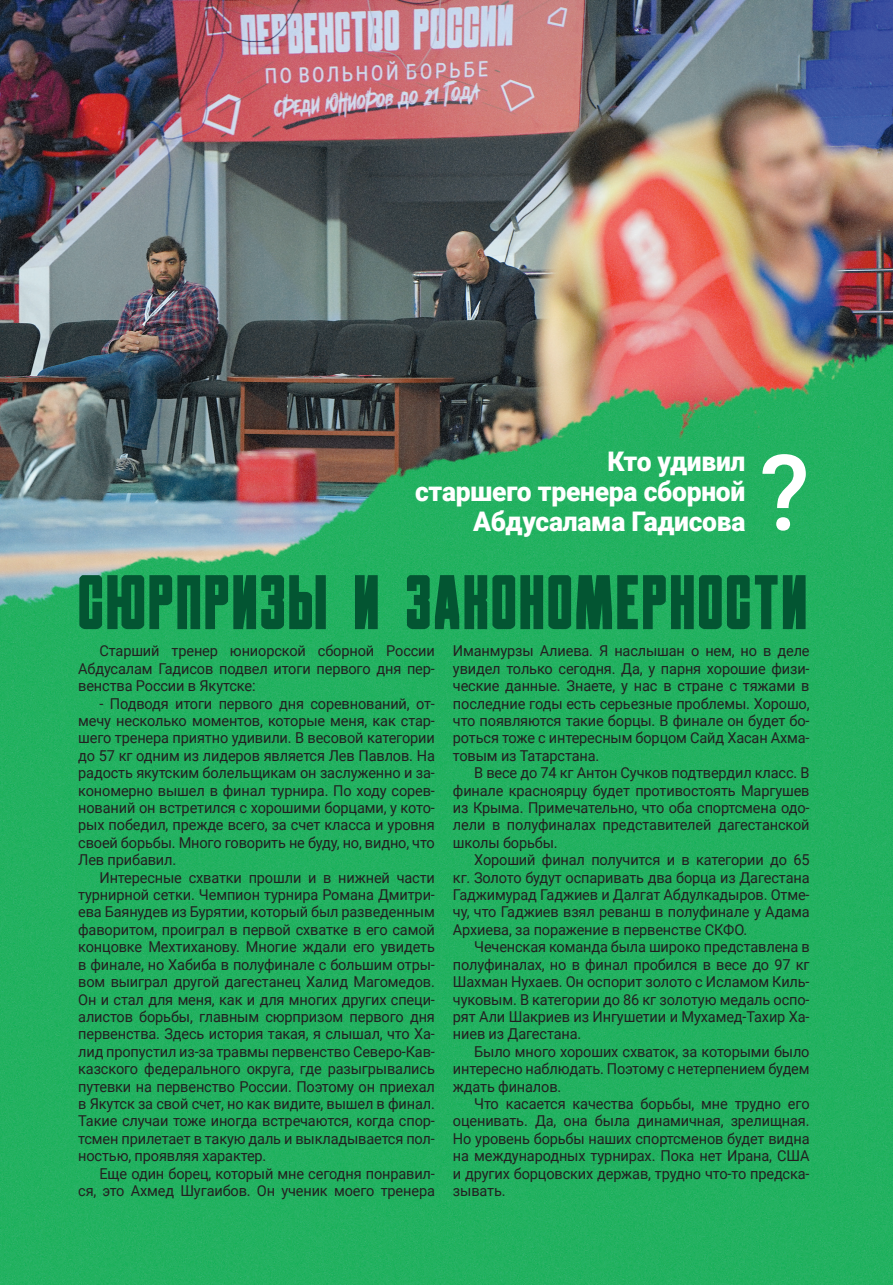
<style>
.page{position:relative;width:893px;height:1285px;background:#fff}
.page>*{position:absolute;margin:0;border:0;box-sizing:border-box;transform-origin:0 0}
.текст{font:500 105.3px "Roboto";color:#fff}
.заголовок{font:700 75.45px "Obrazec 2.0";letter-spacing:.04em;color:#035532}
.текст-2{font:900 27px/29.7px "Roboto";letter-spacing:-.01em;color:#fff;text-align:right}
.текст-3{font:15px/17.4px "Roboto";letter-spacing:-.01em;color:#231f20;text-align:justify}
</style>
<div class="page">
<img style="left:0;top:0;width:893px;height:1284px">
<p class="текст-2" style="left:607px;top:446px;width:139px">Кто удивил</p>
<p class="текст-2" style="left:415px;top:475px;width:332px">старшего тренера сборной<br>Абдусалама Гадисова</p>
<p class="текст" style="left:759px;top:418px;width:52px">?</p>
<p class="заголовок" style="left:78px;top:559px;width:730px">СЮРПРИЗЫ И ЗАКОНОМЕРНОСТИ</p>
<p class="текст-3" style="left:78px;top:641px;width:358px;text-indent:21px">Старший тренер юниорской сборной России Абдусалам Гадисов подвел итоги первого дня пер&shy;венства России в Якутске:</p>
<p class="текст-3" style="left:78px;top:693px;width:358px;text-indent:21px">- Подводя итоги первого дня соревнований, от&shy;мечу несколько моментов, которые меня, как стар&shy;шего тренера приятно удивили. В весовой категории до 57 кг одним из лидеров является Лев Павлов. На радость якутским болельщикам он заслуженно и за&shy;кономерно вышел в финал турнира. По ходу сорев&shy;нований он встретился с хорошими борцами, у кото&shy;рых победил, прежде всего, за счет класса и уровня своей борьбы. Много говорить не буду, но, видно, что Лев прибавил.</p>
<p class="текст-3" style="left:78px;top:867px;width:358px;text-indent:21px">Интересные схватки прошли и в нижней части турнирной сетки. Чемпион турнира Романа Дмитри&shy;ева Баянудев из Бурятии, который был разведенным фаворитом, проиграл в первой схватке в его самой концовке Мехтиханову. Многие ждали его увидеть в финале, но Хабиба в полуфинале с большим отры&shy;вом выиграл другой дагестанец Халид Магомедов.<br>Он и стал для меня, как и для многих других специ&shy;алистов борьбы, главным сюрпризом первого дня первенства. Здесь история такая, я слышал, что Ха&shy;лид пропустил из-за травмы первенство Северо-Кав&shy;казского федерального округа, где разыгрывались путевки на первенство России. Поэтому он приехал в Якутск за свой счет, но как видите, вышел в финал.<br>Такие случаи тоже иногда встречаются, когда спор&shy;тсмен прилетает в такую даль и выкладывается пол&shy;ностью, проявляя характер.</p>
<p class="текст-3" style="left:78px;top:1163px;width:358px;text-align:right">Еще один борец, который мне сегодня понравил&shy;ся, это Ахмед Шугаибов. Он ученик моего тренера</p>
<p class="текст-3" style="left:453px;top:641px;width:358px">Иманмурзы Алиева. Я наслышан о нем, но в деле увидел только сегодня. Да, у парня хорошие физи&shy;ческие данные. Знаете, у нас в стране с тяжами в последние годы есть серьезные проблемы. Хорошо, что появляются такие борцы. В финале он будет бо&shy;роться тоже с интересным борцом Сайд Хасан Ахма&shy;товым из Татарстана.</p>
<p class="текст-3" style="left:453px;top:763px;width:358px;text-indent:21px">В весе до 74 кг Антон Сучков подтвердил класс. В финале красноярцу будет противостоять Маргушев из Крыма. Примечательно, что оба спортсмена одо&shy;лели в полуфиналах представителей дагестанской школы борьбы.</p>
<p class="текст-3" style="left:453px;top:850px;width:358px;text-indent:21px">Хороший финал получится и в категории до 65 кг. Золото будут оспаривать два борца из Дагестана Гаджимурад Гаджиев и Далгат Абдулкадыров. Отме&shy;чу, что Гаджиев взял реванш в полуфинале у Адама Архиева, за поражение в первенстве СКФО.</p>
<p class="текст-3" style="left:453px;top:937px;width:358px;text-indent:21px">Чеченская команда была широко представлена в полуфиналах, но в финал пробился в весе до 97 кг Шахман Нухаев. Он оспорит золото с Исламом Киль&shy;чуковым. В категории до 86 кг золотую медаль оспо&shy;рят Али Шакриев из Ингушетии и Мухамед-Тахир Ха&shy;ниев из Дагестана.</p>
<p class="текст-3" style="left:453px;top:1041px;width:358px;text-indent:21px">Было много хороших схваток, за которыми было интересно наблюдать. Поэтому с нетерпением будем ждать финалов.</p>
<p class="текст-3" style="left:453px;top:1094px;width:358px;text-indent:21px">Что касается качества борьбы, мне трудно его оценивать. Да, она была динамичная, зрелищная.<br>Но уровень борьбы наших спортсменов будет видна на международных турнирах. Пока нет Ирана, США и других борцовских держав, трудно что-то предска&shy;зывать.</p>
</div>
